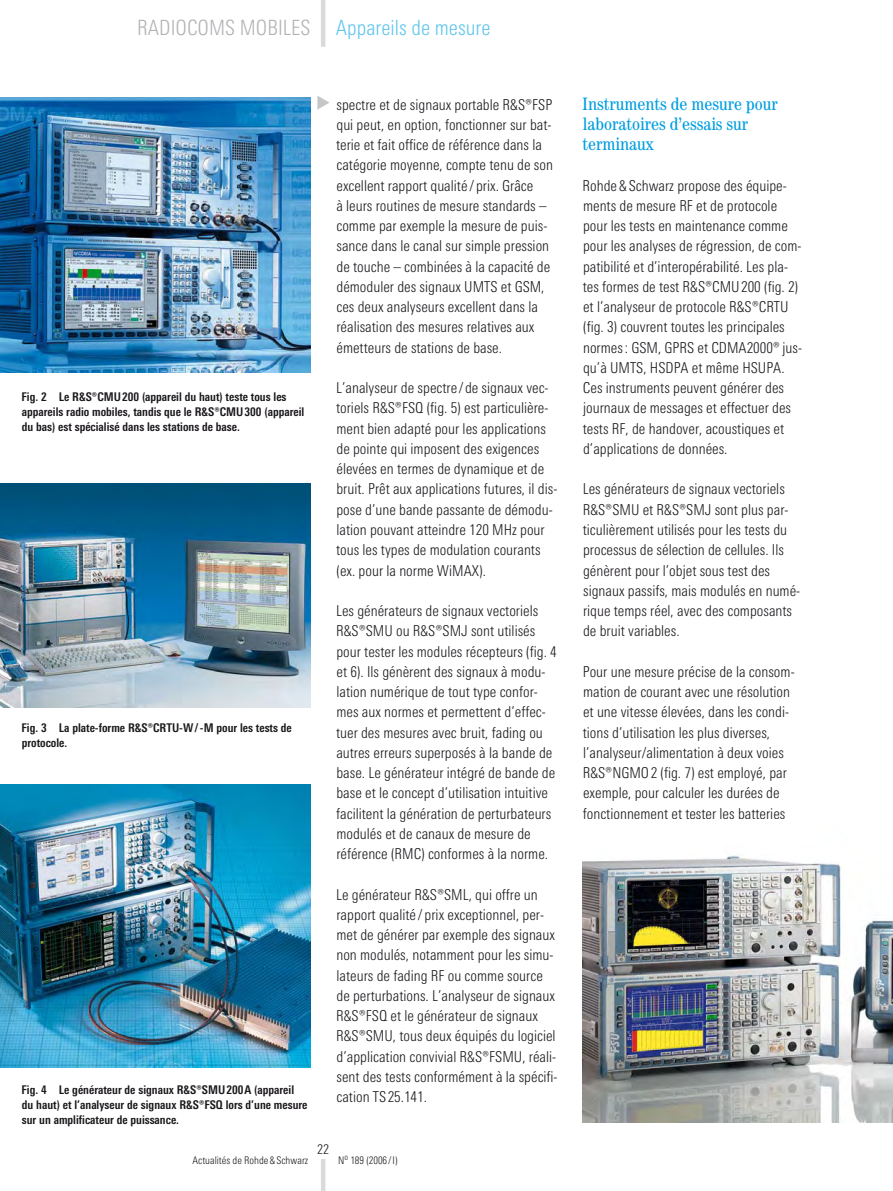
<style>
.page{position:relative;width:893px;height:1191px;background:#fff}
.page>*{position:absolute;margin:0;border:0;box-sizing:border-box;transform-origin:0 0}
.t1{font:300 21px "RS Univers Cond";color:#5ec5ed}
.t2{font:condensed 18px/20.2px "Century";color:#009ee0}
.t3{font:300 15px/20.2px "RS Univers Cond";color:#1a171b}
.t4{font:300 13.5px "RS Univers Cond";color:#1a171b}
.t5{font:700 12px/15px "RS Univers Cond";color:#1a171b}
.t6{font:300 10.5px "RS Univers Cond";color:#1a171b}
.s1{color:#b1b2b4}
</style>
<div class="page">
<hr style="left:321px;top:1161px;width:4px;height:30px;background:#d9dadb">
<hr style="left:321px;top:0;width:4px;height:45px;background:#d9dadb">
<img style="left:583px;top:855px;width:310px;height:268px">
<img style="left:0;top:98px;width:310px;height:274px">
<img style="left:0;top:484px;width:310px;height:223px">
<img style="left:0;top:784px;width:310px;height:283px">
<svg style="left:317px;top:96px;width:13px;height:14px"></svg>
<h1 class="t1" style="left:137px;top:15px;width:355px"><span class="s1">RADIOCOMS MOBILES</span> Appareils de mesure</h1>
<p class="t3" style="left:336px;top:94px;width:218px">spectre et de signaux portable R&amp;S®FSP qui peut, en option, fonctionner sur bat&shy;terie et fait office de référence dans la catégorie moyenne, compte tenu de son excellent rapport qualité / prix. Grâce<br>à leurs routines de mesure standards – comme par exemple la mesure de puis&shy;sance dans le canal sur simple pression de touche – combinées à la capacité de démoduler des signaux UMTS et GSM, ces deux analyseurs excellent dans la réalisation des mesures relatives aux émetteurs de stations de base.</p>
<p class="t3" style="left:336px;top:378px;width:223px">L’analyseur de spectre/de signaux vec&shy;toriels R&amp;S®FSQ (fig. 5) est particulière&shy;ment bien adapté pour les applications de pointe qui imposent des exigences élevées en termes de dynamique et de bruit. Prêt aux applications futures, il dis&shy;pose d’une bande passante de démodu&shy;lation pouvant atteindre 120 MHz pour tous les types de modulation courants (ex. pour la norme WiMAX).</p>
<p class="t3" style="left:336px;top:600px;width:222px">Les générateurs de signaux vectoriels R&amp;S®SMU ou R&amp;S®SMJ sont utilisés pour tester les modules récepteurs (fig. 4 et 6). Ils génèrent des signaux à modu&shy;lation numérique de tout type confor&shy;mes aux normes et permettent d’effec&shy;tuer des mesures avec bruit, fading ou autres erreurs superposés à la bande de base. Le générateur intégré de bande de base et le concept d’utilisation intuitive facilitent la génération de perturbateurs modulés et de canaux de mesure de référence (RMC) conformes à la norme.</p>
<p class="t3" style="left:336px;top:884px;width:223px">Le générateur R&amp;S®SML, qui offre un rapport qualité / prix exceptionnel, per&shy;met de générer par exemple des signaux non modulés, notamment pour les simu&shy;lateurs de fading RF ou comme source de perturbations. L’analyseur de signaux R&amp;S®FSQ et le générateur de signaux R&amp;S®SMU, tous deux équipés du logiciel d’application convivial R&amp;S®FSMU, réali&shy;sent des tests conformément à la spécifi&shy;cation TS25.141.</p>
<p class="t5" style="left:22px;top:389px;width:284px">Fig. 2 Le R&amp;S®CMU200 (appareil du haut) teste tous les appareils radio mobiles, tandis que le R&amp;S®CMU300 (appareil du bas) est spécialisé dans les stations de base.</p>
<p class="t5" style="left:22px;top:720px;width:272px">Fig. 3 La plate-forme R&amp;S®CRTU-W / -M pour les tests de protocole.</p>
<p class="t5" style="left:22px;top:1081px;width:287px">Fig. 4 Le générateur de signaux R&amp;S®SMU200A (appareil du haut) et l’analyseur de signaux R&amp;S®FSQ lors d’une mesure sur un amplificateur de puissance.</p>
<p class="t6" style="left:193px;top:1153px;width:117px">Actualités de Rohde&amp;Schwarz</p>
<p class="t6" style="left:338px;top:1153px;width:61px">N<sup>o</sup> 189 (2006/I)</p>
<p class="t4" style="left:317px;top:1141px;width:7px">22</p>
<p class="t2" style="left:582px;top:93px;width:197px">Instruments de mesure pour laboratoires d’essais sur terminaux</p>
<p class="t3" style="left:583px;top:175px;width:221px">Rohde&amp;Schwarz propose des équipe&shy;ments de mesure RF et de protocole pour les tests en maintenance comme pour les analyses de régression, de com&shy;patibilité et d’interopérabilité. Les pla&shy;tes formes de test R&amp;S®CMU200 (fig. 2) et l’analyseur de protocole R&amp;S®CRTU (fig. 3) couvrent toutes les principales normes: GSM, GPRS et CDMA2000® jus&shy;qu’à UMTS, HSDPA et même HSUPA.<br>Ces instruments peuvent générer des journaux de messages et effectuer des tests RF, de handover, acoustiques et d’applications de données.</p>
<p class="t3" style="left:583px;top:479px;width:219px">Les générateurs de signaux vectoriels R&amp;S®SMU et R&amp;S®SMJ sont plus par&shy;ticulièrement utilisés pour les tests du processus de sélection de cellules. Ils génèrent pour l’objet sous test des signaux passifs, mais modulés en numé&shy;rique temps réel, avec des composants de bruit variables.</p>
<p class="t3" style="left:583px;top:661px;width:213px">Pour une mesure précise de la consom&shy;mation de courant avec une résolution et une vitesse élevées, dans les condi&shy;tions d’utilisation les plus diverses, l’analyseur/alimentation à deux voies R&amp;S®NGMO2 (fig. 7) est employé, par exemple, pour calculer les durées de fonctionnement et tester les batteries</p>
</div>
